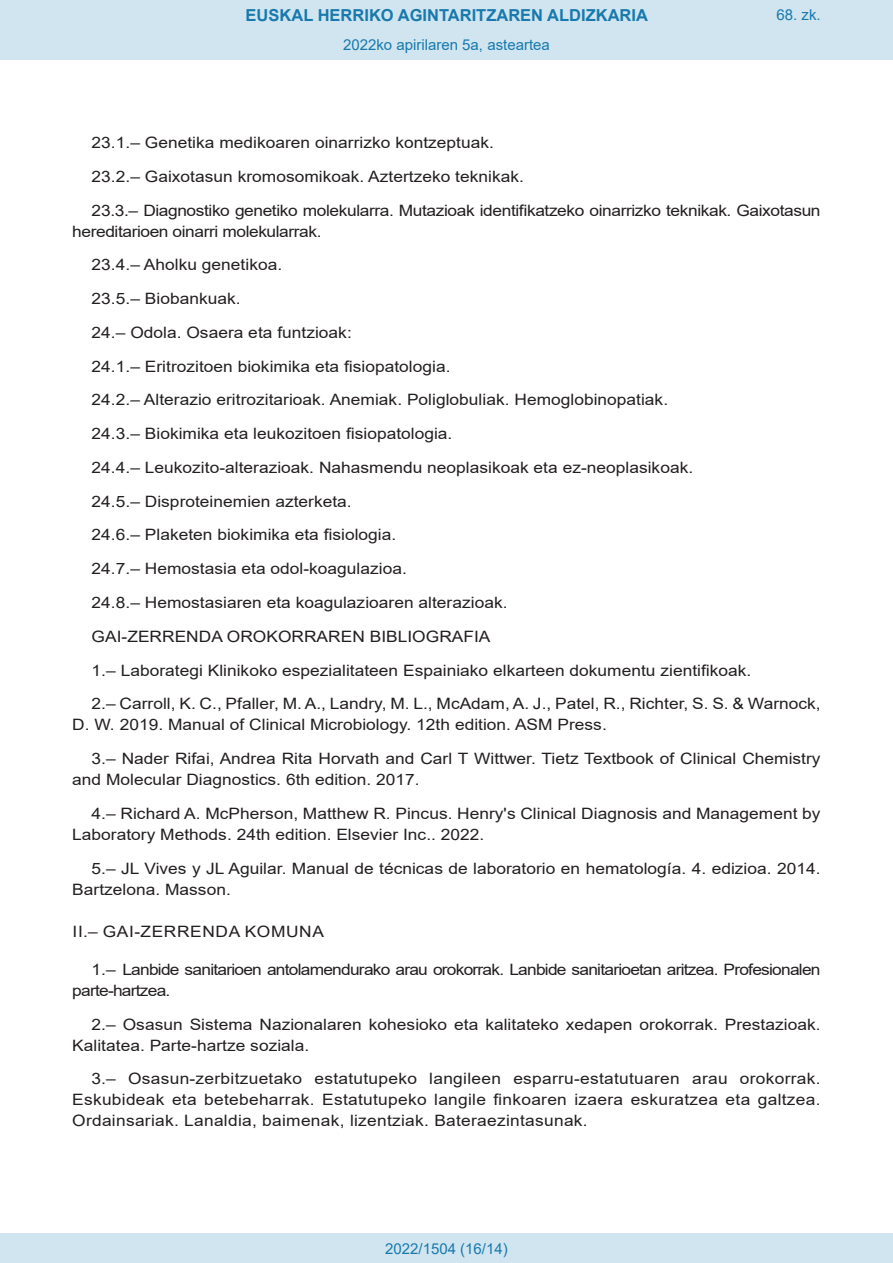
<style>
.page{position:relative;width:893px;height:1263px;background:#fff}
.page>*{position:absolute;margin:0;border:0;box-sizing:border-box;transform-origin:0 0}
.t1{font:700 16.5px "Arial";color:#1879ad}
.BOPVDetalle{font:15.6px/21px "Arial";color:#231f20;scale:1.11 1}
.BOPVDetalle-2{font:15.6px/21px "Arial";letter-spacing:-.025em;color:#231f20;scale:1.11 1}
.BOPVDetalle-3{font:15.6px/21px "Arial";letter-spacing:-.045em;color:#231f20;scale:1.11 1}
.BOPVDisposicion{font:15.6px "Arial";letter-spacing:.035em;color:#231f20;scale:1.11 1}
.Paginacion_Centro{font:15px "Arial";color:#1879ad}
</style>
<div class="page">
<div style="left:0;top:0;width:893px;height:60px;background:#d0e5f0"></div>
<div style="left:0;top:1233px;width:893px;height:30px;background:#d0e5f0"></div>
<p class="t1" style="left:246px;top:3px;width:404px">EUSKAL HERRIKO AGINTARITZAREN ALDIZKARIA</p>
<p class="Paginacion_Centro" style="left:343px;top:35px;width:208px">2022ko apirilaren 5a, asteartea</p>
<p class="Paginacion_Centro" style="left:776px;top:5px;width:46px">68. zk.</p>
<p class="BOPVDetalle" style="left:92px;top:132px;width:364px">23.1.– Genetika medikoaren oinarrizko kontzeptuak.</p>
<p class="BOPVDetalle" style="left:92px;top:166px;width:391px">23.2.– Gaixotasun kromosomikoak. Aztertzeko teknikak.</p>
<p class="BOPVDetalle-2" style="left:72px;top:200px;width:676px;text-indent:19px">23.3.– Diagnostiko genetiko molekularra. Mutazioak identifikatzeko oinarrizko teknikak. Gaixotasun hereditarioen oinarri molekularrak.</p>
<p class="BOPVDetalle" style="left:92px;top:254px;width:173px">23.4.– Aholku genetikoa.</p>
<p class="BOPVDetalle" style="left:92px;top:288px;width:136px">23.5.– Biobankuak.</p>
<p class="BOPVDetalle" style="left:92px;top:322px;width:236px">24.– Odola. Osaera eta funtzioak:</p>
<p class="BOPVDetalle" style="left:92px;top:356px;width:325px">24.1.– Eritrozitoen biokimika eta fisiopatologia.</p>
<p class="BOPVDetalle" style="left:92px;top:389px;width:521px">24.2.– Alterazio eritrozitarioak. Anemiak. Poliglobuliak. Hemoglobinopatiak.</p>
<p class="BOPVDetalle" style="left:92px;top:423px;width:327px">24.3.– Biokimika eta leukozitoen fisiopatologia.</p>
<p class="BOPVDetalle" style="left:92px;top:457px;width:543px">24.4.– Leukozito-alterazioak. Nahasmendu neoplasikoak eta ez-neoplasikoak.</p>
<p class="BOPVDetalle" style="left:92px;top:491px;width:236px">24.5.– Disproteinemien azterketa.</p>
<p class="BOPVDetalle" style="left:92px;top:524px;width:276px">24.6.– Plaketen biokimika eta fisiologia.</p>
<p class="BOPVDetalle" style="left:92px;top:558px;width:286px">24.7.– Hemostasia eta odol-koagulazioa.</p>
<p class="BOPVDetalle" style="left:92px;top:592px;width:376px">24.8.– Hemostasiaren eta koagulazioaren alterazioak.</p>
<p class="BOPVDetalle" style="left:92px;top:626px;width:361px">GAI-ZERRENDA OROKORRAREN BIBLIOGRAFIA</p>
<p class="BOPVDetalle" style="left:92px;top:659px;width:596px">1.– Laborategi Klinikoko espezialitateen Espainiako elkarteen dokumentu zientifikoak.</p>
<p class="BOPVDetalle" style="left:72px;top:693px;width:676px;text-indent:19px">2.– Carroll, K. C., Pfaller, M. A., Landry, M. L., McAdam, A. J., Patel, R., Richter, S. S. &amp; Warnock,<br>D. W. 2019. Manual of Clinical Microbiology. 12th edition. ASM Press.</p>
<p class="BOPVDetalle" style="left:72px;top:748px;width:676px;text-indent:19px">3.– Nader Rifai, Andrea Rita Horvath and Carl T Wittwer. Tietz Textbook of Clinical Chemistry and Molecular Diagnostics. 6th edition. 2017.</p>
<p class="BOPVDetalle" style="left:72px;top:803px;width:676px;text-indent:19px">4.– Richard A. McPherson, Matthew R. Pincus. Henry's Clinical Diagnosis and Management by<br>Laboratory Methods. 24th edition. Elsevier Inc.. 2022.</p>
<p class="BOPVDetalle" style="left:72px;top:857px;width:676px;text-indent:19px">5.– JL Vives y JL Aguilar. Manual de técnicas de laboratorio en hematología. 4. edizioa. 2014.<br>Bartzelona. Masson.</p>
<p class="BOPVDisposicion" style="left:73px;top:920px;width:228px">II.– GAI-ZERRENDA KOMUNA</p>
<p class="BOPVDetalle-3" style="left:72px;top:959px;width:676px;text-indent:19px">1.– Lanbide sanitarioen antolamendurako arau orokorrak. Lanbide sanitarioetan aritzea. Profesionalen parte-hartzea.</p>
<p class="BOPVDetalle" style="left:72px;top:1013px;width:676px;text-indent:19px">2.– Osasun Sistema Nazionalaren kohesioko eta kalitateko xedapen orokorrak. Prestazioak.<br>Kalitatea. Parte-hartze soziala.</p>
<p class="BOPVDetalle" style="left:72px;top:1068px;width:676px;text-align:justify;text-indent:19px">3.– Osasun-zerbitzuetako estatutupeko langileen esparru-estatutuaren arau orokorrak.<br>Eskubideak eta betebeharrak. Estatutupeko langile finkoaren izaera eskuratzea eta galtzea.<br>Ordainsariak. Lanaldia, baimenak, lizentziak. Bateraezintasunak.</p>
<p class="Paginacion_Centro" style="left:385px;top:1238px;width:124px">2022/1504 (16/14)</p>
</div>
